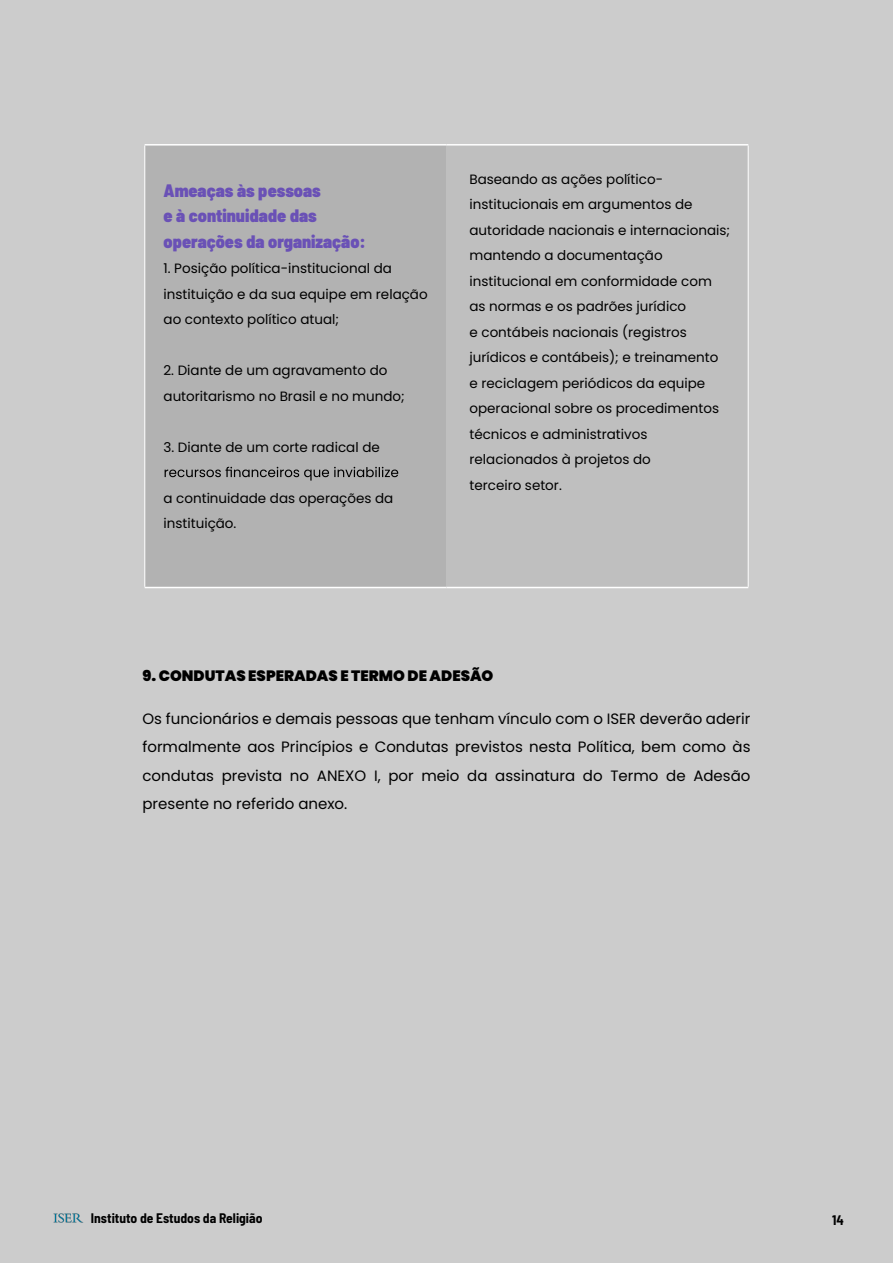
<style>
.page{position:relative;width:893px;height:1263px;background:#ccc}
.page>*{position:absolute;margin:0;border:0;box-sizing:border-box;transform-origin:0 0}
.t1{font:900 semi-condensed 18px/25.5px "Barlow";color:#6a51b6}
.t2{font:15px/28.5px "Poppins";color:#000;text-align:justify}
.t3{font:900 15px "Poppins";color:#000}
.t4{font:13.5px/25.5px "Poppins";color:#000}
.t5{font:700 semi-condensed 13.5px "Barlow";color:#000}
</style>
<div class="page">
<div style="left:145px;top:145px;width:301px;height:442px;background:#b2b2b2"></div>
<div style="left:446px;top:145px;width:302px;height:442px;background:#bfbfbf"></div>
<hr style="left:145px;top:146px;width:1px;height:441px;background:#fff">
<hr style="left:748px;top:146px;width:1px;height:441px;background:#fff">
<hr style="left:145px;top:587px;width:301px;height:1px;background:#fff">
<hr style="left:446px;top:587px;width:302px;height:1px;background:#fff">
<hr style="left:145px;top:144px;width:301px;height:2px;background:#fff">
<hr style="left:446px;top:144px;width:302px;height:2px;background:#fff">
<svg style="left:165px;top:467px;width:233px;height:14px"></svg>
<img style="left:54px;top:1213px;width:29px;height:10px">
<h1 class="t1" style="left:164px;top:176px;width:204px">Ameaças às pessoas<br>e à continuidade das operações da organização:</h1>
<p class="t4" style="left:164px;top:256px;width:266px">1. Posição política-institucional da instituição e da sua equipe em relação ao contexto político atual;</p>
<p class="t4" style="left:164px;top:358px;width:243px">2. Diante de um agravamento do autoritarismo no Brasil e no mundo;</p>
<p class="t4" style="left:164px;top:434px;width:218px">3. Diante de um corte radical de</p>
<p class="t4" style="left:164px;top:485px;width:231px">a continuidade das operações da instituição.</p>
<p class="t4" style="left:469px;top:166px;width:262px">Baseando as ações político&shy;institucionais em argumentos de autoridade nacionais e internacionais; mantendo a documentação institucional em conformidade com as normas e os padrões jurídico<br>e contábeis nacionais (registros jurídicos e contábeis); e treinamento<br>e reciclagem periódicos da equipe operacional sobre os procedimentos técnicos e administrativos relacionados à projetos do<br>terceiro setor.</p>
<p class="t3" style="left:142px;top:667px;width:352px">9. CONDUTAS ESPERADAS E TERMO DE ADESÃO</p>
<p class="t2" style="left:142px;top:704px;width:609px">Os funcionários e demais pessoas que tenham vínculo com o ISER deverão aderir formalmente aos Princípios e Condutas previstos nesta Política, bem como às condutas prevista no ANEXO I, por meio da assinatura do Termo de Adesão presente no referido anexo.</p>
<p class="t5" style="left:91px;top:1208px;width:173px">Instituto de Estudos da Religião</p>
<p class="t5" style="left:832px;top:1210px;width:13px">14</p>
</div>
